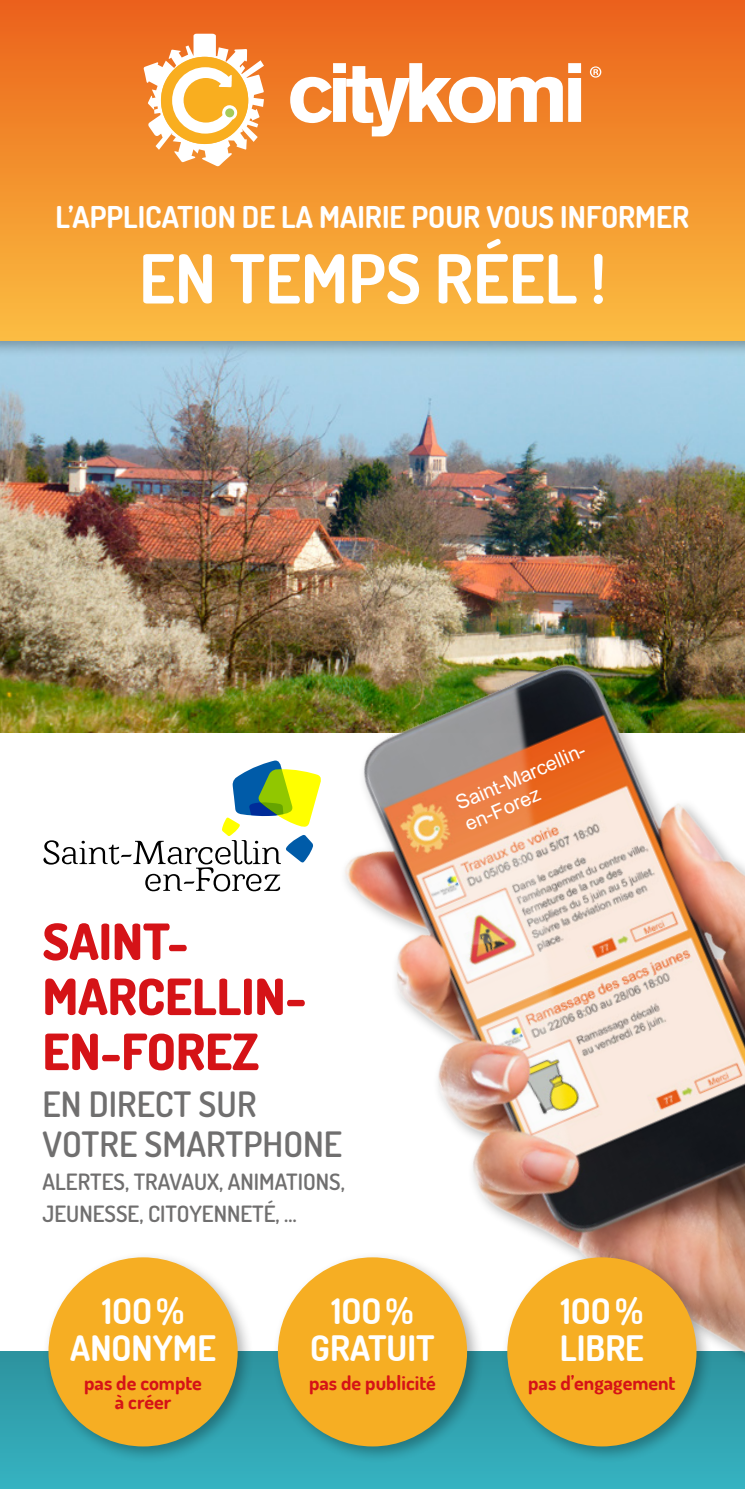
<style>
.page{position:relative;width:745px;height:1489px;background:#fff}
.page>*{position:absolute;margin:0;border:0;box-sizing:border-box;transform-origin:0 0}
.t1{font:700 67.5px "Terminal Dosis";color:#fff}
.t2{font:800 50px/55px "Terminal Dosis";color:#d51317}
.t3{font:700 35px/37px "Terminal Dosis";color:#fff;text-align:center}
.t4{font:600 35px/40px "Terminal Dosis";color:#706f6f}
.t5{font:700 30px "Terminal Dosis";color:#fff}
.t6{font:600 22.5px/32.5px "Terminal Dosis";color:#706f6f}
.t7{font:700 20px/19px "Terminal Dosis";color:#d51317;text-align:center}
.t8{font:20px/22.8px "M Arial";color:#fff}
</style>
<div class="page">
<div style="left:0;top:1351px;width:744px;height:137px;background:linear-gradient(to bottom,#2d929e,#36b3c1)"></div>
<img style="left:0;top:357px;width:744px;height:375px">
<div style="left:0;top:0;width:744px;height:357px;background:#000;opacity:.3"></div>
<div style="left:0;top:0;width:744px;height:340px;background:linear-gradient(to bottom,#eb621b,#fbbe41)"></div>
<img style="left:302px;top:586px;width:442px;height:902px">
<svg style="left:143px;top:34px;width:121px;height:132px"></svg>
<div style="left:225px;top:108px;width:9px;height:10px;background:#a6ca59;border-radius:50%"></div>
<svg style="left:290px;top:63px;width:272px;height:73px"></svg>
<svg style="left:568px;top:63px;width:12px;height:59px"></svg>
<svg style="left:589px;top:66px;width:12px;height:12px"></svg>
<div style="left:42px;top:1250px;width:212px;height:212px;background:#000;opacity:.3"></div>
<div style="left:48px;top:1257px;width:189px;height:189px;background:#f6ae23;border-radius:50%"></div>
<div style="left:271px;top:1250px;width:212px;height:212px;background:#000;opacity:.3"></div>
<div style="left:278px;top:1257px;width:189px;height:189px;background:#f6ae23;border-radius:50%"></div>
<div style="left:500px;top:1250px;width:212px;height:212px;background:#000;opacity:.3"></div>
<div style="left:507px;top:1257px;width:189px;height:189px;background:#f6ae23;border-radius:50%"></div>
<svg style="left:43px;top:760px;width:278px;height:131px"></svg>
<h3 class="t5" style="left:56px;top:198px;width:634px">L’APPLICATION DE LA MAIRIE POUR VOUS INFORMER</h3>
<h1 class="t1" style="left:139px;top:235px;width:468px">EN TEMPS RÉEL !</h1>
<p class="t8" style="left:452px;top:793px;width:144px;rotate:-23deg">Saint-Marcellin&shy;en-Forez</p>
<h2 class="t2" style="left:43px;top:913px;width:265px">SAINT-<br>MARCELLIN-<br>EN-FOREZ</h2>
<h3 class="t4" style="left:43px;top:1083px;width:301px">EN DIRECT SUR<br>VOTRE SMARTPHONE</h3>
<p class="t6" style="left:43px;top:1164px;width:303px">ALERTES, TRAVAUX, ANIMATIONS,<br>JEUNESSE, CITOYENNETÉ, …</p>
<h3 class="t3" style="left:70px;top:1291px;width:147px">1OO%<br>ANONYME</h3>
<p class="t7" style="left:84px;top:1372px;width:119px">pas de compte à créer</p>
<h3 class="t3" style="left:310px;top:1291px;width:126px">1OO%<br>GRATUIT</h3>
<p class="t7" style="left:309px;top:1372px;width:128px">pas de publicité</p>
<h3 class="t3" style="left:559px;top:1291px;width:85px;text-align:left">1OO%<br>LIBRE</h3>
<p class="t7" style="left:528px;top:1372px;width:149px">pas d’engagement</p>
</div>
